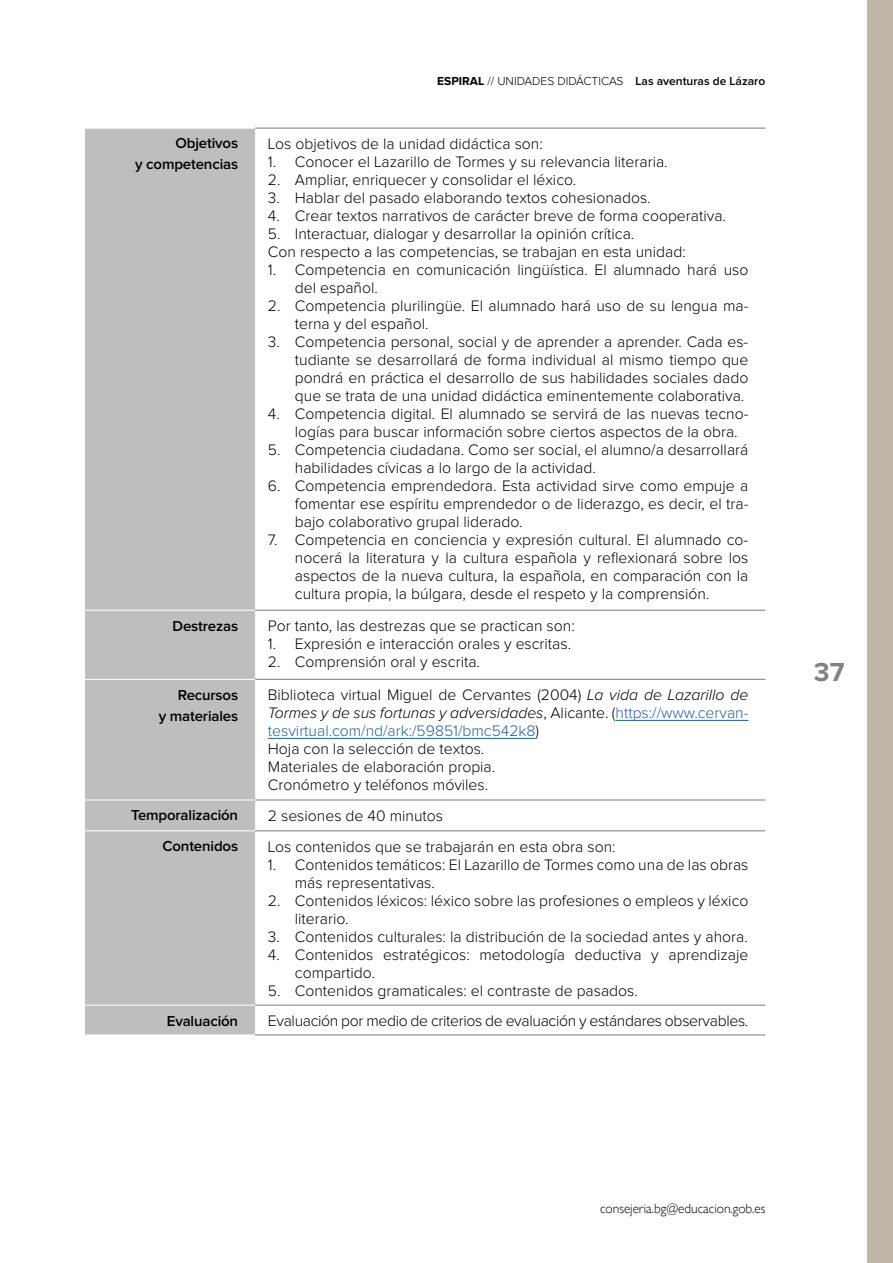
<style>
.page{position:relative;width:893px;height:1263px;background:#fff}
.page>*{position:absolute;margin:0;border:0;box-sizing:border-box;transform-origin:0 0}
.t1{font:700 27px "Proxima Nova";color:#808285}
.t2{font:300 15.75px/18px "Proxima Nova";color:#000}
.t3{font:300 15.75px "Proxima Nova";letter-spacing:-.02em;color:#000}
.t4{font:600 15px/21px "Proxima Nova";letter-spacing:-.01em;color:#000;text-align:right}
.t5{font:300 13.5px "Gill Sans Nova";color:#000}
.t6{font:300 12px "Proxima Nova";color:#000}
.s1{font-weight:700}
.s2{font-weight:600}
.s3{font-style:italic}
.s4{color:#215e9e}
</style>
<div class="page">
<div style="left:867px;top:0;width:26px;height:1263px;background:#bfb6a5"></div>
<div style="left:85px;top:129px;width:170px;height:905px;background:#bcbec0"></div>
<hr style="left:85px;top:610px;width:170px;height:1px;background:#fff">
<hr style="left:85px;top:679px;width:170px;height:1px;background:#fff">
<hr style="left:85px;top:799px;width:170px;height:1px;background:#fff">
<hr style="left:85px;top:830px;width:170px;height:1px;background:#fff">
<hr style="left:85px;top:1005px;width:170px;height:1px;background:#fff">
<hr style="left:255px;top:128px;width:510px;height:1px;background:#808285">
<hr style="left:255px;top:610px;width:510px;height:1px;background:#808285">
<hr style="left:255px;top:679px;width:510px;height:1px;background:#808285">
<hr style="left:255px;top:799px;width:510px;height:1px;background:#808285">
<hr style="left:255px;top:830px;width:510px;height:1px;background:#808285">
<hr style="left:255px;top:1005px;width:510px;height:1px;background:#808285">
<hr style="left:255px;top:1034px;width:510px;height:1px;background:#808285">
<hr style="left:615px;top:720px;width:133px;height:1px;background:#215e9e">
<hr style="left:268px;top:738px;width:267px;height:1px;background:#215e9e">
<p class="t6" style="left:437px;top:76px;width:329px"><span class="s1">ESPIRAL</span> // UNIDADES DIDÁCTICAS <span class="s2">Las aventuras de Lázaro</span></p>
<p class="t4" style="left:135px;top:134px;width:104px">Objetivos<br>y competencias</p>
<p class="t2" style="left:268px;top:135px;width:276px">Los objetivos de la unidad didáctica son:</p>
<p class="t2" style="left:268px;top:153px;width:401px">1. Conocer el Lazarillo de Tormes y su relevancia literaria.</p>
<p class="t2" style="left:268px;top:171px;width:310px">2. Ampliar, enriquecer y consolidar el léxico.</p>
<p class="t2" style="left:268px;top:189px;width:384px">3. Hablar del pasado elaborando textos cohesionados.</p>
<p class="t2" style="left:268px;top:207px;width:460px">4. Crear textos narrativos de carácter breve de forma cooperativa.</p>
<p class="t2" style="left:268px;top:225px;width:419px">5. Interactuar, dialogar y desarrollar la opinión crítica.<br>Con respecto a las competencias, se trabajan en esta unidad:</p>
<p class="t2" style="left:295px;top:261px;width:455px;text-indent:-27px">1. Competencia en comunicación lingüística. El alumnado hará uso del español.</p>
<p class="t2" style="left:295px;top:297px;width:455px;text-indent:-27px">2. Competencia plurilingüe. El alumnado hará uso de su lengua ma&shy;terna y del español.</p>
<p class="t2" style="left:295px;top:333px;width:455px;text-align:justify;text-indent:-27px">3. Competencia personal, social y de aprender a aprender. Cada es&shy;tudiante se desarrollará de forma individual al mismo tiempo que pondrá en práctica el desarrollo de sus habilidades sociales dado que se trata de una unidad didáctica eminentemente colaborativa.</p>
<p class="t2" style="left:295px;top:406px;width:455px;text-indent:-27px">4. Competencia digital. El alumnado se servirá de las nuevas tecno&shy;logías para buscar información sobre ciertos aspectos de la obra.</p>
<p class="t2" style="left:295px;top:442px;width:455px;text-indent:-27px">5. Competencia ciudadana. Como ser social, el alumno/a desarrollará habilidades cívicas a lo largo de la actividad.</p>
<p class="t2" style="left:295px;top:478px;width:455px;text-align:justify;text-indent:-27px">6. Competencia emprendedora. Esta actividad sirve como empuje a fomentar ese espíritu emprendedor o de liderazgo, es decir, el tra&shy;bajo colaborativo grupal liderado.</p>
<p class="t2" style="left:295px;top:532px;width:455px;text-align:justify;text-indent:-27px">7. Competencia en conciencia y expresión cultural. El alumnado co&shy;nocerá la literatura y la cultura española y reflexionará sobre los aspectos de la nueva cultura, la española, en comparación con la cultura propia, la búlgara, desde el respeto y la comprensión.</p>
<p class="t4" style="left:173px;top:616px;width:67px">Destrezas</p>
<p class="t2" style="left:268px;top:618px;width:308px">Por tanto, las destrezas que se practican son:</p>
<p class="t2" style="left:268px;top:636px;width:305px">1. Expresión e interacción orales y escritas.</p>
<p class="t2" style="left:268px;top:654px;width:214px">2. Comprensión oral y escrita.</p>
<p class="t4" style="left:159px;top:685px;width:81px">Recursos<br>y materiales</p>
<p class="t2" style="left:268px;top:687px;width:482px">Biblioteca virtual Miguel de Cervantes (2004) <span class="s3">La vida de Lazarillo de Tormes y de sus fortunas y adversidades</span>, Alicante. (<span class="s4">https://www.cervan&shy;tesvirtual.com/nd/ark:/59851/bmc542k8</span>)<br>Hoja con la selección de textos.<br>Materiales de elaboración propia.<br>Cronómetro y teléfonos móviles.</p>
<p class="t4" style="left:131px;top:805px;width:109px">Temporalización</p>
<p class="t2" style="left:268px;top:807px;width:177px">2 sesiones de 40 minutos</p>
<p class="t4" style="left:162px;top:836px;width:77px">Contenidos</p>
<p class="t2" style="left:268px;top:838px;width:349px">Los contenidos que se trabajarán en esta obra son:</p>
<p class="t2" style="left:295px;top:856px;width:455px;text-indent:-27px">1. Contenidos temáticos: El Lazarillo de Tormes como una de las obras más representativas.</p>
<p class="t2" style="left:295px;top:892px;width:455px;text-indent:-27px">2. Contenidos léxicos: léxico sobre las profesiones o empleos y léxico literario.</p>
<p class="t2" style="left:268px;top:928px;width:481px">3. Contenidos culturales: la distribución de la sociedad antes y ahora.</p>
<p class="t2" style="left:295px;top:946px;width:455px;text-indent:-27px">4. Contenidos estratégicos: metodología deductiva y aprendizaje compartido.</p>
<p class="t2" style="left:268px;top:982px;width:372px">5. Contenidos gramaticales: el contraste de pasados.</p>
<p class="t4" style="left:167px;top:1011px;width:73px">Evaluación</p>
<p class="t3" style="left:268px;top:1014px;width:482px">Evaluación por medio de criterios de evaluación y estándares observables.</p>
<h1 class="t1" style="left:814px;top:656px;width:32px">37</h1>
<p class="t5" style="left:600px;top:1201px;width:167px">consejeria.bg@educacion.gob.es</p>
</div>
